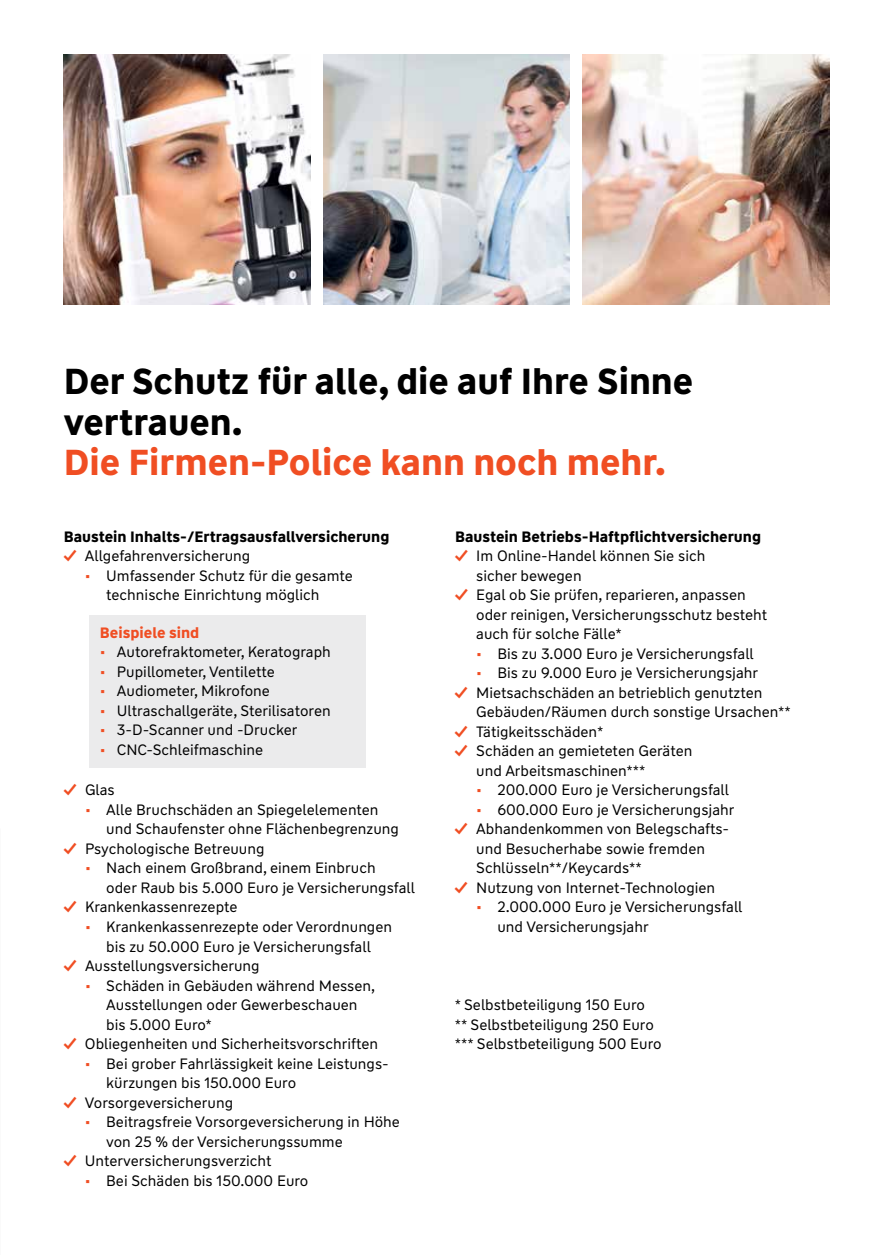
<style>
.page{position:relative;width:893px;height:1255px;background:#fff}
.page>*{position:absolute;margin:0;border:0;box-sizing:border-box;transform-origin:0 0}
.t1{font:700 36px/40.5px "WW Type";color:#000}
.t2{font:700 36px "WW Type";color:#f04e23}
.t3{font:15px/19.5px "WW Type";color:#000}
.t4{font:700 15px "WW Type";color:#000}
.t5{font:700 15px "WW Type";color:#f04e23}
.s1{font-weight:700;color:#f04e23}
.s2{color:#f04e23}
</style>
<div class="page">
<img style="left:323px;top:54px;width:247px;height:250px">
<img style="left:64px;top:54px;width:246px;height:250px">
<img style="left:583px;top:54px;width:246px;height:250px">
<div style="left:89px;top:615px;width:277px;height:152px;background:#ebebec"></div>
<h1 class="t1" style="left:64px;top:361px;width:631px">Der Schutz für alle, die auf Ihre Sinne vertrauen.</h1>
<h1 class="t2" style="left:64px;top:439px;width:604px">Die Firmen-Police kann noch mehr.</h1>
<p class="t4" style="left:64px;top:526px;width:327px">Baustein Inhalts-/Ertragsausfallversicherung</p>
<p class="t3" style="left:64px;top:546px;width:188px"><span class="s1">✓</span> Allgefahrenversicherung</p>
<p class="t3" style="left:106px;top:566px;width:248px;text-indent:-21px"><span class="s2">•</span> Umfassender Schutz für die gesamte technische Einrichtung möglich</p>
<p class="t5" style="left:100px;top:622px;width:101px">Beispiele sind</p>
<p class="t3" style="left:100px;top:642px;width:232px"><span class="s2">•</span> Autorefraktometer, Keratograph</p>
<p class="t3" style="left:100px;top:661px;width:176px"><span class="s2">•</span> Pupillometer, Ventilette</p>
<p class="t3" style="left:100px;top:681px;width:172px"><span class="s2">•</span> Audiometer, Mikrofone</p>
<p class="t3" style="left:100px;top:700px;width:232px"><span class="s2">•</span> Ultraschallgeräte, Sterilisatoren</p>
<p class="t3" style="left:100px;top:720px;width:199px"><span class="s2">•</span> 3-D-Scanner und -Drucker</p>
<p class="t3" style="left:100px;top:739px;width:165px"><span class="s2">•</span> CNC-Schleifmaschine</p>
<p class="t3" style="left:64px;top:780px;width:53px"><span class="s1">✓</span> Glas</p>
<p class="t3" style="left:106px;top:800px;width:294px;text-indent:-21px"><span class="s2">•</span> Alle Bruchschäden an Spiegelelementen und Schaufenster ohne Flächenbegrenzung</p>
<p class="t3" style="left:64px;top:839px;width:202px"><span class="s1">✓</span> Psychologische Betreuung</p>
<p class="t3" style="left:106px;top:858px;width:310px;text-indent:-21px"><span class="s2">•</span> Nach einem Großbrand, einem Einbruch<br>oder Raub bis 5.000 Euro je Versicherungsfall</p>
<p class="t3" style="left:64px;top:897px;width:175px"><span class="s1">✓</span> Krankenkassenrezepte</p>
<p class="t3" style="left:85px;top:917px;width:309px;text-align:center"><span class="s2">•</span> Krankenkassenrezepte oder Verordnungen bis zu 50.000 Euro je Versicherungsfall</p>
<p class="t3" style="left:64px;top:956px;width:197px"><span class="s1">✓</span> Ausstellungsversicherung</p>
<p class="t3" style="left:106px;top:975px;width:271px;text-indent:-21px"><span class="s2">•</span> Schäden in Gebäuden während Messen,<br>Ausstellungen oder Gewerbeschauen bis 5.000 Euro*</p>
<p class="t3" style="left:64px;top:1034px;width:316px"><span class="s1">✓</span> Obliegenheiten und Sicherheitsvorschriften</p>
<p class="t3" style="left:106px;top:1053px;width:282px;text-indent:-21px"><span class="s2">•</span> Bei grober Fahrlässigkeit keine Leistungs‑ kürzungen bis 150.000 Euro</p>
<p class="t3" style="left:64px;top:1092px;width:171px"><span class="s1">✓</span> Vorsorgeversicherung</p>
<p class="t3" style="left:106px;top:1112px;width:295px;text-indent:-21px"><span class="s2">•</span> Beitragsfreie Vorsorgeversicherung in Höhe von 25 % der Versicherungssumme</p>
<p class="t3" style="left:64px;top:1151px;width:209px"><span class="s1">✓</span> Unterversicherungsverzicht</p>
<p class="t3" style="left:85px;top:1170px;width:225px"><span class="s2">•</span> Bei Schäden bis 150.000 Euro</p>
<p class="t4" style="left:455px;top:526px;width:308px">Baustein Betriebs-Haftpflichtversicherung</p>
<p class="t3" style="left:476px;top:546px;width:231px;text-indent:-21px"><span class="s1">✓</span> Im Online-Handel können Sie sich sicher bewegen</p>
<p class="t3" style="left:476px;top:585px;width:293px;text-indent:-21px"><span class="s1">✓</span> Egal ob Sie prüfen, reparieren, anpassen oder reinigen, Versicherungsschutz besteht auch für solche Fälle*</p>
<p class="t3" style="left:476px;top:644px;width:279px"><span class="s2">•</span> Bis zu 3.000 Euro je Versicherungsfall</p>
<p class="t3" style="left:476px;top:663px;width:283px"><span class="s2">•</span> Bis zu 9.000 Euro je Versicherungsjahr</p>
<p class="t3" style="left:476px;top:683px;width:316px;text-indent:-21px"><span class="s1">✓</span> Mietsachschäden an betrieblich genutzten<br>Gebäuden/Räumen durch sonstige Ursachen**</p>
<p class="t3" style="left:455px;top:722px;width:150px"><span class="s1">✓</span> Tätigkeitsschäden*</p>
<p class="t3" style="left:476px;top:741px;width:218px;text-indent:-21px"><span class="s1">✓</span> Schäden an gemieteten Geräten und Arbeitsmaschinen***</p>
<p class="t3" style="left:476px;top:780px;width:254px"><span class="s2">•</span> 200.000 Euro je Versicherungsfall</p>
<p class="t3" style="left:476px;top:800px;width:260px"><span class="s2">•</span> 600.000 Euro je Versicherungsjahr</p>
<p class="t3" style="left:476px;top:819px;width:254px;text-indent:-21px"><span class="s1">✓</span> Abhandenkommen von Belegschafts&shy;und Besucherhabe sowie fremden<br>Schlüsseln**/Keycards**</p>
<p class="t3" style="left:455px;top:878px;width:262px"><span class="s1">✓</span> Nutzung von Internet-Technologien</p>
<p class="t3" style="left:497px;top:897px;width:246px;text-indent:-21px"><span class="s2">•</span> 2.000.000 Euro je Versicherungsfall und Versicherungsjahr</p>
<p class="t3" style="left:455px;top:995px;width:208px">* Selbstbeteiligung 150 Euro<br>** Selbstbeteiligung 250 Euro *** Selbstbeteiligung 500 Euro</p>
</div>
